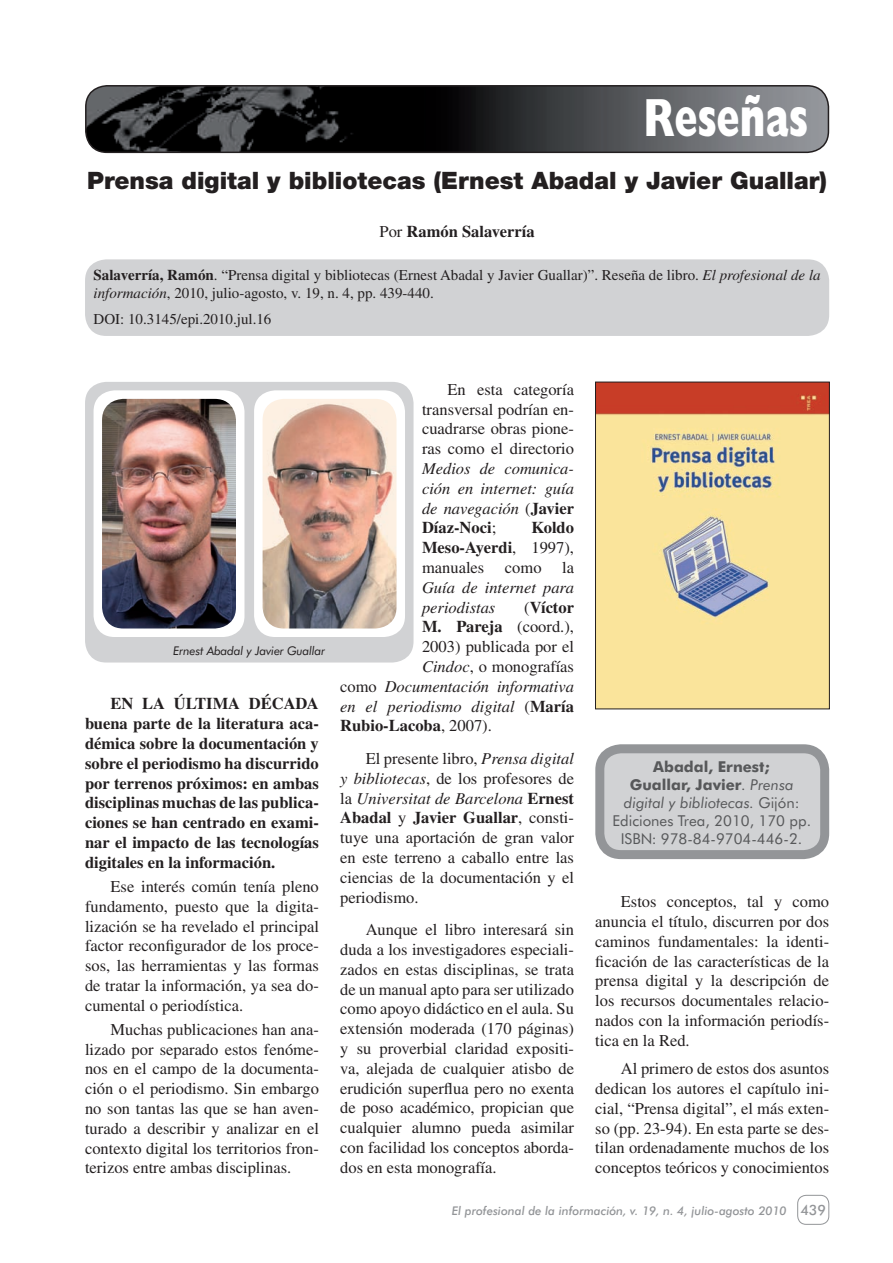
<style>
.page{position:relative;width:893px;height:1263px;background:#fff}
.page>*{position:absolute;margin:0;border:0;box-sizing:border-box;transform-origin:0 0}
.t1{font:800 54px "Gill Sans";color:#fff;scale:.7 1}
.t2{font:900 24px "Helvetica Neue";color:#231f20}
.t3{font:16.5px/19.8px "Times";color:#231f20;text-align:justify}
.t4{font:700 16.5px/19.8px "Times";color:#231f20;text-align:justify}
.t5{font:italic 16.5px/19.8px "Times";color:#231f20;text-align:justify}
.t6{font:15px/18px "Times";color:#231f20}
.t7{font:15px/18px "Futura BT";color:#57585a;text-align:center}
.t8{font:500 14.25px "Futura BT";color:#939598}
.t9{font:italic 500 12px "Futura BT";color:#939598}
.t10{font:italic 12px "Futura BT";letter-spacing:-.015em;color:#231f20}
.s1{font-weight:400}
.s2{font-weight:700}
.s3{font-style:italic}
.s4{font-style:normal}
.s5{font-weight:700;font-style:normal}
</style>
<div class="page">
<div style="left:797px;top:1195px;width:32px;height:30px;border:1px solid #939598;border-radius:9px"></div>
<img style="left:86px;top:86px;width:742px;height:66px;border-radius:21px">
<div style="left:85px;top:85px;width:744px;height:68px;border:2px solid #231f20;border-radius:21px"></div>
<div style="left:85px;top:259px;width:744px;height:77px;background:#d1d2d4;border-radius:21px"></div>
<div style="left:600px;top:749px;width:225px;height:106px;background:#d1d2d4;border-radius:21px"></div>
<div style="left:595px;top:744px;width:234px;height:115px;border:9px solid #939598;border-radius:21px"></div>
<div style="left:85px;top:382px;width:329px;height:280px;background:#d1d2d4;border-radius:21px"></div>
<div style="left:94px;top:390px;width:150px;height:247px;background:#fff;border-radius:21px"></div>
<img style="left:102px;top:399px;width:134px;height:229px;border-radius:21px">
<div style="left:254px;top:390px;width:151px;height:247px;background:#fff;border-radius:21px"></div>
<img style="left:263px;top:399px;width:133px;height:229px;border-radius:21px">
<img style="left:597px;top:384px;width:231px;height:323px">
<div style="left:595px;top:382px;width:235px;height:327px;border:1px solid #231f20"></div>
<h1 class="t1" style="left:644px;top:86px;width:236px">Reseñas</h1>
<h2 class="t2" style="left:87px;top:166px;width:741px">Prensa digital y bibliotecas (Ernest Abadal y Javier Guallar)</h2>
<p class="t4" style="left:379px;top:221px;width:157px"><span class="s1">Por</span> Ramón Salaverría</p>
<p class="t6" style="left:94px;top:266px;width:729px"><span class="s2">Salaverría, Ramón</span>. “Prensa digital y bibliotecas (Ernest Abadal y Javier Guallar)”. Reseña de libro. <span class="s3">El profesional de la información</span>, 2010, julio-agosto, v. 19, n. 4, pp. 439-440.</p>
<p class="t6" style="left:94px;top:310px;width:179px">DOI: 10.3145/epi.2010.jul.16</p>
<p class="t10" style="left:173px;top:643px;width:153px">Ernest Abadal y Javier Guallar</p>
<p class="t4" style="left:85px;top:694px;width:235px;text-indent:26px">EN LA ÚLTIMA DÉCADA buena parte de la literatura aca&shy;démica sobre la documentación y sobre el periodismo ha discurrido por terrenos próximos: en ambas disciplinas muchas de las publica&shy;ciones se han centrado en exami&shy;nar el impacto de las tecnologías digitales en la información.</p>
<p class="t3" style="left:85px;top:876px;width:235px;text-indent:26px">Ese interés común tenía pleno fundamento, puesto que la digita&shy;lización se ha revelado el principal factor reconfigurador de los proce&shy;sos, las herramientas y las formas de tratar la información, ya sea do&shy;cumental o periodística.</p>
<p class="t3" style="left:85px;top:1019px;width:235px;text-indent:26px">Muchas publicaciones han ana&shy;lizado por separado estos fenóme&shy;nos en el campo de la documenta&shy;ción o el periodismo. Sin embargo no son tantas las que se han aven&shy;turado a describir y analizar en el contexto digital los territorios fron&shy;terizos entre ambas disciplinas.</p>
<p class="t3" style="left:422px;top:379px;width:154px;text-indent:26px">En esta categoría transversal podrían en&shy;cuadrarse obras pione&shy;ras como el directorio</p>
<p class="t5" style="left:422px;top:459px;width:154px">Medios de comunica&shy;ción en internet: guía de navegación <span class="s4">(</span><span class="s5">Javier Díaz-Noci</span><span class="s4">;</span></p>
<p class="t3" style="left:422px;top:518px;width:154px;text-indent:109px"><span class="s2">Koldo Meso-Ayerdi</span>, 1997), manuales como la</p>
<p class="t5" style="left:422px;top:577px;width:154px">Guía de internet para periodistas</p>
<p class="t4" style="left:524px;top:597px;width:51px"><span class="s1">(</span>Víctor</p>
<p class="t3" style="left:422px;top:617px;width:154px"><span class="s2">M. Pareja</span> (coord.),</p>
<p class="t3" style="left:422px;top:637px;width:153px">2003) publicada por el</p>
<p class="t3" style="left:422px;top:656px;width:153px"><span class="s3">Cindoc</span>, o monografías</p>
<p class="t5" style="left:340px;top:676px;width:235px"><span class="s4">como</span> Documentación informativa</p>
<p class="t5" style="left:340px;top:696px;width:235px">en el periodismo digital <span class="s4">(</span><span class="s5">María</span></p>
<p class="t4" style="left:340px;top:716px;width:153px">Rubio-Lacoba<span class="s1">, 2007).</span></p>
<p class="t3" style="left:340px;top:748px;width:235px;text-indent:26px">El presente libro, <span class="s3">Prensa digital y bibliotecas</span>, de los profesores de la <span class="s3">Universitat de Barcelona</span> <span class="s2">Ernest Abadal</span> y <span class="s2">Javier Guallar</span>, consti&shy;tuye una aportación de gran valor en este terreno a caballo entre las ciencias de la documentación y el periodismo.</p>
<p class="t3" style="left:340px;top:920px;width:235px;text-indent:26px">Aunque el libro interesará sin duda a los investigadores especiali&shy;zados en estas disciplinas, se trata de un manual apto para ser utilizado como apoyo didáctico en el aula. Su extensión moderada (170 páginas) y su proverbial claridad expositi&shy;va, alejada de cualquier atisbo de erudición superflua pero no exenta de poso académico, propician que cualquier alumno pueda asimilar con facilidad los conceptos aborda&shy;dos en esta monografía.</p>
<p class="t7" style="left:612px;top:757px;width:200px"><span class="s2">Abadal, Ernest;<br>Guallar, Javier</span><span class="s3">. Prensa digital y bibliotecas.</span> Gijón:<br>Ediciones Trea, 2010, 170 pp.<br>ISBN: 978-84-9704-446-2.</p>
<p class="t3" style="left:595px;top:892px;width:235px;text-indent:26px">Estos conceptos, tal y como anuncia el título, discurren por dos caminos fundamentales: la identi&shy;ficación de las características de la prensa digital y la descripción de los recursos documentales relacio&shy;nados con la información periodís&shy;tica en la Red.</p>
<p class="t3" style="left:595px;top:1058px;width:235px;text-indent:26px">Al primero de estos dos asuntos dedican los autores el capítulo ini&shy;cial, “Prensa digital”, el más exten&shy;so (pp. 23-94). En esta parte se des&shy;tilan ordenadamente muchos de los conceptos teóricos y conocimientos</p>
<p class="t9" style="left:452px;top:1203px;width:336px">El profesional de la información, v. 19, n. 4, julio-agosto 2010</p>
<p class="t8" style="left:800px;top:1201px;width:27px">439</p>
</div>
